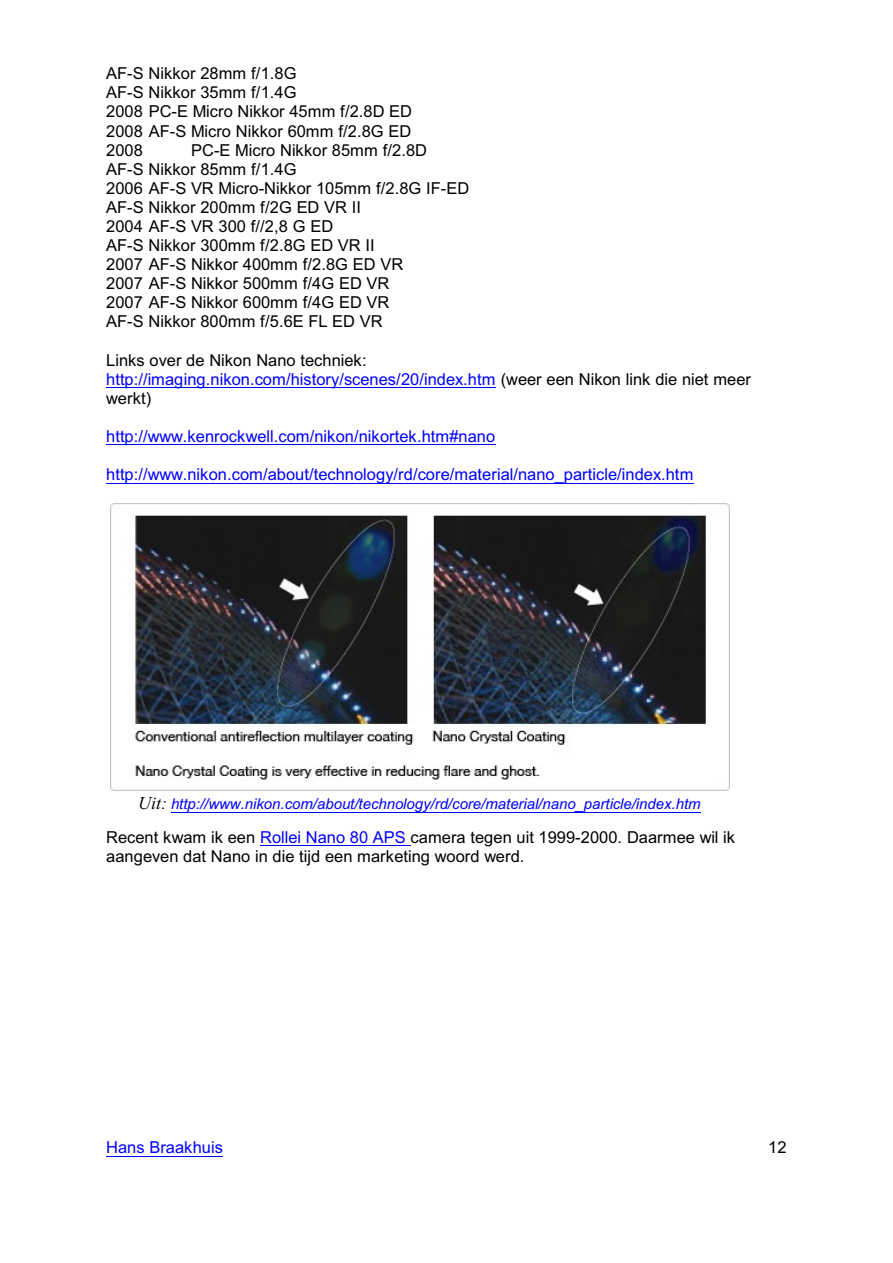
<style>
.page{position:relative;width:893px;height:1263px;background:#fff}
.page>*{position:absolute;margin:0;border:0;box-sizing:border-box;transform-origin:0 0}
.t1{font:16.5px/19px "Arial";color:#000}
.t2{font:16.5px "Arial";color:#00f}
.t3{font:italic 15px "Arial";color:#00f}
.s1{color:#00f}
.s2{font-family:"Times New Roman";font-size:18px;color:#000}
</style>
<div class="page">
<img style="left:110px;top:503px;width:619px;height:287px">
<hr style="left:171px;top:812px;width:530px;height:1px;background:#00f">
<hr style="left:106px;top:387px;width:390px;height:1px;background:#00f">
<hr style="left:106px;top:444px;width:390px;height:1px;background:#00f">
<hr style="left:106px;top:482px;width:588px;height:1px;background:#00f">
<hr style="left:260px;top:845px;width:151px;height:1px;background:#00f">
<hr style="left:106px;top:1156px;width:117px;height:1px;background:#00f">
<p class="t1" style="left:106px;top:65px;width:307px">AF-S Nikkor 28mm f/1.8G<br>AF-S Nikkor 35mm f/1.4G<br>2008 PC-E Micro Nikkor 45mm f/2.8D ED<br>2008 AF-S Micro Nikkor 60mm f/2.8G ED<br>2008</p>
<p class="t1" style="left:106px;top:142px;width:365px;text-indent:85px">PC-E Micro Nikkor 85mm f/2.8D<br>AF-S Nikkor 85mm f/1.4G<br>2006 AF-S VR Micro-Nikkor 105mm f/2.8G IF-ED<br>AF-S Nikkor 200mm f/2G ED VR II<br>2004 AF-S VR 300 f//2,8 G ED<br>AF-S Nikkor 300mm f/2.8G ED VR II<br>2007 AF-S Nikkor 400mm f/2.8G ED VR<br>2007 AF-S Nikkor 500mm f/4G ED VR<br>2007 AF-S Nikkor 600mm f/4G ED VR<br>AF-S Nikkor 800mm f/5.6E FL ED VR</p>
<p class="t1" style="left:106px;top:352px;width:646px">Links over de Nikon Nano techniek: <span class="s1">http://imaging.nikon.com/history/scenes/20/index.htm</span> (weer een Nikon link die niet meer werkt)</p>
<p class="t2" style="left:106px;top:430px;width:390px">http://www.kenrockwell.com/nikon/nikortek.htm#nano</p>
<p class="t2" style="left:106px;top:468px;width:589px">http://www.nikon.com/about/technology/rd/core/material/nano_particle/index.htm</p>
<p class="t3" style="left:138px;top:798px;width:564px"><span class="s2">Uit:</span> http://www.nikon.com/about/technology/rd/core/material/nano_particle/index.htm</p>
<p class="t1" style="left:106px;top:829px;width:630px">Recent kwam ik een <span class="s1">Rollei Nano 80 APS</span> camera tegen uit 1999-2000. Daarmee wil ik aangeven dat Nano in die tijd een marketing woord werd.</p>
<p class="t2" style="left:106px;top:1141px;width:118px">Hans Braakhuis</p>
<p class="t1" style="left:768px;top:1139px;width:20px">12</p>
</div>
